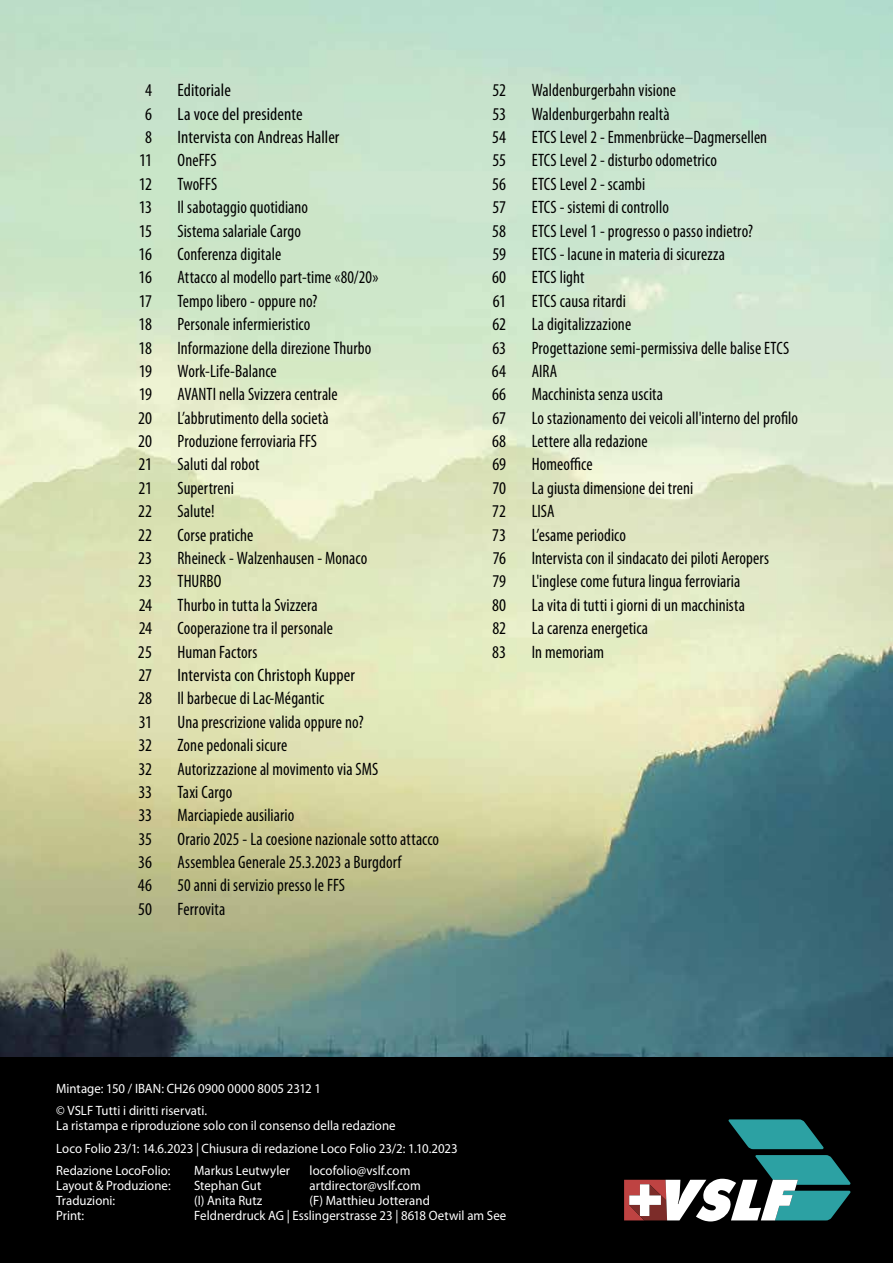
<style>
.page{position:relative;width:893px;height:1263px;background:#fff}
.page>*{position:absolute;margin:0;border:0;box-sizing:border-box;transform-origin:0 0}
.t1{font:condensed 18px "Myriad Pro";letter-spacing:.005em;color:#000;scale:.95 1}
.t2{font:condensed 18px "Myriad Pro";letter-spacing:.005em;color:#000}
.t3{font:13.5px/22.5px "Myriad Pro";letter-spacing:.005em;color:#fff;scale:.95 1}
</style>
<div class="page">
<img style="left:0;top:0;width:893px;height:1057px">
<div style="left:0;top:1057px;width:893px;height:206px;background:#000"></div>
<svg style="left:728px;top:1119px;width:96px;height:30px"></svg>
<svg style="left:624px;top:1155px;width:227px;height:66px"></svg>
<p class="t2" style="left:145px;top:79px;width:8px">4</p>
<p class="t2" style="left:178px;top:79px;width:55px">Editoriale</p>
<p class="t2" style="left:145px;top:103px;width:8px">6</p>
<p class="t2" style="left:178px;top:103px;width:126px">La voce del presidente</p>
<p class="t2" style="left:145px;top:126px;width:8px">8</p>
<p class="t2" style="left:178px;top:126px;width:163px">Intervista con Andreas Haller</p>
<p class="t2" style="left:139px;top:150px;width:14px">11</p>
<p class="t1" style="left:178px;top:150px;width:43px">OneFFS</p>
<p class="t2" style="left:139px;top:173px;width:15px">12</p>
<p class="t1" style="left:178px;top:173px;width:43px">TwoFFS</p>
<p class="t2" style="left:139px;top:196px;width:15px">13</p>
<p class="t1" style="left:178px;top:196px;width:139px">Il sabotaggio quotidiano</p>
<p class="t2" style="left:139px;top:220px;width:15px">15</p>
<p class="t1" style="left:178px;top:220px;width:131px">Sistema salariale Cargo</p>
<p class="t2" style="left:139px;top:243px;width:15px">16</p>
<p class="t1" style="left:178px;top:243px;width:111px">Conferenza digitale</p>
<p class="t2" style="left:139px;top:267px;width:15px">16</p>
<p class="t1" style="left:178px;top:267px;width:213px">Attacco al modello part-time «80/20»</p>
<p class="t2" style="left:139px;top:290px;width:15px">17</p>
<p class="t1" style="left:178px;top:290px;width:149px">Tempo libero - oppure no?</p>
<p class="t2" style="left:139px;top:313px;width:15px">18</p>
<p class="t1" style="left:178px;top:313px;width:141px">Personale infermieristico</p>
<p class="t2" style="left:139px;top:337px;width:15px">18</p>
<p class="t1" style="left:178px;top:337px;width:206px">Informazione della direzione Thurbo</p>
<p class="t2" style="left:139px;top:360px;width:15px">19</p>
<p class="t1" style="left:178px;top:360px;width:106px">Work-Life-Balance</p>
<p class="t2" style="left:139px;top:383px;width:15px">19</p>
<p class="t1" style="left:178px;top:383px;width:170px">AVANTI nella Svizzera centrale</p>
<p class="t2" style="left:138px;top:407px;width:15px">20</p>
<p class="t1" style="left:178px;top:407px;width:161px">L’abbrutimento della società</p>
<p class="t2" style="left:138px;top:430px;width:15px">20</p>
<p class="t1" style="left:178px;top:430px;width:148px">Produzione ferroviaria FFS</p>
<p class="t2" style="left:139px;top:454px;width:15px">21</p>
<p class="t1" style="left:178px;top:454px;width:88px">Saluti dal robot</p>
<p class="t2" style="left:139px;top:477px;width:15px">21</p>
<p class="t1" style="left:178px;top:477px;width:61px">Supertreni</p>
<p class="t2" style="left:138px;top:500px;width:15px">22</p>
<p class="t1" style="left:178px;top:500px;width:40px">Salute!</p>
<p class="t2" style="left:138px;top:524px;width:15px">22</p>
<p class="t1" style="left:178px;top:524px;width:81px">Corse pratiche</p>
<p class="t2" style="left:138px;top:547px;width:16px">23</p>
<p class="t1" style="left:178px;top:547px;width:201px">Rheineck - Walzenhausen - Monaco</p>
<p class="t2" style="left:138px;top:571px;width:16px">23</p>
<p class="t1" style="left:178px;top:571px;width:48px">THURBO</p>
<p class="t2" style="left:139px;top:594px;width:15px">24</p>
<p class="t1" style="left:178px;top:594px;width:149px">Thurbo in tutta la Svizzera</p>
<p class="t2" style="left:139px;top:617px;width:15px">24</p>
<p class="t1" style="left:178px;top:617px;width:165px">Cooperazione tra il personale</p>
<p class="t2" style="left:138px;top:641px;width:16px">25</p>
<p class="t1" style="left:178px;top:641px;width:86px">Human Factors</p>
<p class="t2" style="left:138px;top:664px;width:15px">27</p>
<p class="t2" style="left:178px;top:664px;width:179px">Intervista con Christoph Kupper</p>
<p class="t2" style="left:138px;top:687px;width:15px">28</p>
<p class="t1" style="left:178px;top:687px;width:156px">Il barbecue di Lac-Mégantic</p>
<p class="t2" style="left:139px;top:711px;width:15px">31</p>
<p class="t1" style="left:178px;top:711px;width:197px">Una prescrizione valida oppure no?</p>
<p class="t2" style="left:138px;top:734px;width:15px">32</p>
<p class="t1" style="left:178px;top:734px;width:117px">Zone pedonali sicure</p>
<p class="t2" style="left:138px;top:758px;width:15px">32</p>
<p class="t1" style="left:178px;top:758px;width:213px">Autorizzazione al movimento via SMS</p>
<p class="t2" style="left:138px;top:781px;width:15px">33</p>
<p class="t1" style="left:178px;top:781px;width:59px">Taxi Cargo</p>
<p class="t2" style="left:138px;top:804px;width:15px">33</p>
<p class="t1" style="left:178px;top:804px;width:124px">Marciapiede ausiliario</p>
<p class="t2" style="left:138px;top:828px;width:15px">35</p>
<p class="t1" style="left:178px;top:828px;width:277px">Orario 2025 - La coesione nazionale sotto attacco</p>
<p class="t2" style="left:138px;top:851px;width:15px">36</p>
<p class="t1" style="left:178px;top:851px;width:237px">Assemblea Generale 25.3.2023 a Burgdorf</p>
<p class="t2" style="left:138px;top:875px;width:16px">46</p>
<p class="t1" style="left:178px;top:875px;width:178px">50 anni di servizio presso le FFS</p>
<p class="t2" style="left:138px;top:898px;width:15px">50</p>
<p class="t1" style="left:178px;top:898px;width:52px">Ferrovita</p>
<p class="t2" style="left:492px;top:79px;width:15px">52</p>
<p class="t1" style="left:532px;top:79px;width:153px">Waldenburgerbahn visione</p>
<p class="t2" style="left:492px;top:103px;width:15px">53</p>
<p class="t1" style="left:532px;top:103px;width:147px">Waldenburgerbahn realtà</p>
<p class="t2" style="left:492px;top:126px;width:15px">54</p>
<p class="t1" style="left:532px;top:126px;width:249px">ETCS Level 2 - Emmenbrücke–Dagmersellen</p>
<p class="t2" style="left:493px;top:150px;width:15px">55</p>
<p class="t1" style="left:532px;top:150px;width:196px">ETCS Level 2 - disturbo odometrico</p>
<p class="t2" style="left:492px;top:173px;width:15px">56</p>
<p class="t1" style="left:532px;top:173px;width:121px">ETCS Level 2 - scambi</p>
<p class="t2" style="left:492px;top:196px;width:15px">57</p>
<p class="t1" style="left:532px;top:196px;width:146px">ETCS - sistemi di controllo</p>
<p class="t2" style="left:492px;top:220px;width:15px">58</p>
<p class="t1" style="left:532px;top:220px;width:235px">ETCS Level 1 - progresso o passo indietro?</p>
<p class="t2" style="left:493px;top:243px;width:15px">59</p>
<p class="t1" style="left:532px;top:243px;width:205px">ETCS - lacune in materia di sicurezza</p>
<p class="t2" style="left:492px;top:267px;width:16px">60</p>
<p class="t1" style="left:532px;top:267px;width:57px">ETCS light</p>
<p class="t2" style="left:493px;top:290px;width:15px">61</p>
<p class="t1" style="left:532px;top:290px;width:101px">ETCS causa ritardi</p>
<p class="t2" style="left:492px;top:313px;width:15px">62</p>
<p class="t1" style="left:532px;top:313px;width:106px">La digitalizzazione</p>
<p class="t2" style="left:492px;top:337px;width:15px">63</p>
<p class="t1" style="left:532px;top:337px;width:273px">Progettazione semi-permissiva delle balise ETCS</p>
<p class="t2" style="left:492px;top:360px;width:16px">64</p>
<p class="t1" style="left:532px;top:360px;width:28px">AIRA</p>
<p class="t2" style="left:492px;top:383px;width:16px">66</p>
<p class="t1" style="left:532px;top:383px;width:140px">Macchinista senza uscita</p>
<p class="t2" style="left:492px;top:407px;width:15px">67</p>
<p class="t1" style="left:532px;top:407px;width:282px">Lo stazionamento dei veicoli all'interno del profilo</p>
<p class="t2" style="left:492px;top:430px;width:16px">68</p>
<p class="t1" style="left:532px;top:430px;width:124px">Lettere alla redazione</p>
<p class="t2" style="left:492px;top:454px;width:15px">69</p>
<p class="t1" style="left:532px;top:454px;width:66px">Homeoffice</p>
<p class="t2" style="left:492px;top:477px;width:15px">70</p>
<p class="t1" style="left:532px;top:477px;width:172px">La giusta dimensione dei treni</p>
<p class="t2" style="left:492px;top:500px;width:15px">72</p>
<p class="t1" style="left:532px;top:500px;width:26px">LISA</p>
<p class="t2" style="left:492px;top:524px;width:15px">73</p>
<p class="t1" style="left:532px;top:524px;width:101px">L’esame periodico</p>
<p class="t2" style="left:493px;top:547px;width:15px">76</p>
<p class="t1" style="left:532px;top:547px;width:251px">Intervista con il sindacato dei piloti Aeropers</p>
<p class="t2" style="left:492px;top:571px;width:15px">79</p>
<p class="t1" style="left:532px;top:571px;width:221px">L'inglese come futura lingua ferroviaria</p>
<p class="t2" style="left:492px;top:594px;width:16px">80</p>
<p class="t1" style="left:532px;top:594px;width:226px">La vita di tutti i giorni di un macchinista</p>
<p class="t2" style="left:492px;top:617px;width:15px">82</p>
<p class="t1" style="left:532px;top:617px;width:124px">La carenza energetica</p>
<p class="t2" style="left:492px;top:641px;width:15px">83</p>
<p class="t1" style="left:532px;top:641px;width:78px">In memoriam</p>
<p class="t3" style="left:56px;top:1077px;width:280px">Mintage: 150 / IBAN: CH26 0900 0000 8005 2312 1 © VSLF Tutti i diritti riservati.</p>
<p class="t3" style="left:56px;top:1114px;width:424px">La ristampa e riproduzione solo con il consenso della redazione<br>Loco Folio 23/1: 14.6.2023 | Chiusura di redazione Loco Folio 23/2: 1.10.2023<br>Redazione LocoFolio:</p>
<p class="t3" style="left:194px;top:1159px;width:103px">Markus Leutwyler</p>
<p class="t3" style="left:310px;top:1159px;width:108px">locofolio@vslf.com</p>
<p class="t3" style="left:56px;top:1174px;width:122px">Layout &amp; Produzione:</p>
<p class="t3" style="left:194px;top:1174px;width:72px">Stephan Gut</p>
<p class="t3" style="left:310px;top:1174px;width:119px">artdirector@vslf.com</p>
<p class="t3" style="left:56px;top:1189px;width:64px">Traduzioni:</p>
<p class="t3" style="left:194px;top:1189px;width:73px">(I) Anita Rutz</p>
<p class="t3" style="left:310px;top:1189px;width:128px">(F) Matthieu Jotterand</p>
<p class="t3" style="left:56px;top:1204px;width:31px">Print:</p>
<p class="t3" style="left:194px;top:1204px;width:330px">Feldnerdruck AG | Esslingerstrasse 23 | 8618 Oetwil am See</p>
</div>
